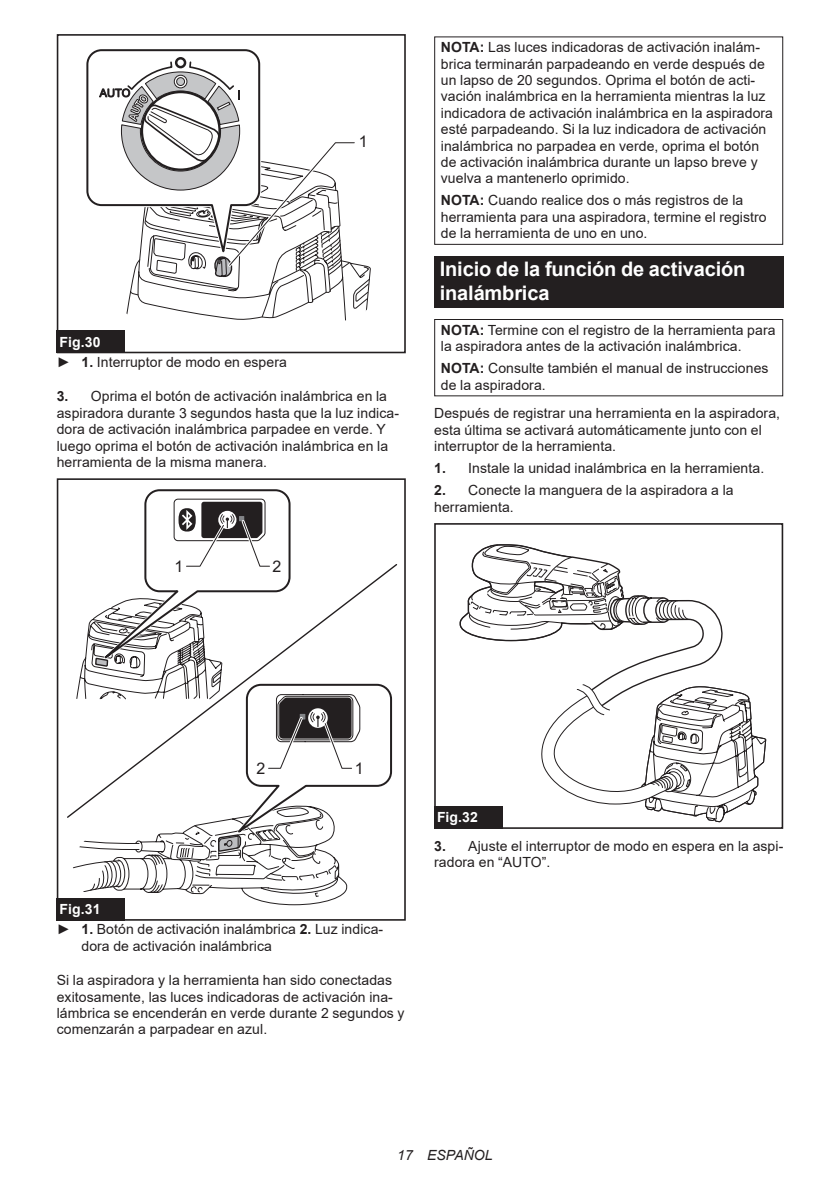
<style>
.page{position:relative;width:840px;height:1191px;background:#fff}
.page>*{position:absolute;margin:0;border:0;box-sizing:border-box;transform-origin:0 0}
.t1{font:700 20px/23.4px "Arial";letter-spacing:-.01em;color:#fff}
.t2{font:16px "Arial";color:#231f20}
.t3{font:14px/16.4px "Arial";letter-spacing:.005em;color:#231f20}
.t4{font:italic 14px "Arial";letter-spacing:.005em;color:#231f20}
.t5{font:700 14px "Arial";color:#fff}
.s1{font-weight:700;color:#fff}
.s2{font-weight:700}
</style>
<div class="page">
<div style="left:57px;top:34px;width:348px;height:319px;border:2px solid #231f20"></div>
<svg style="left:86px;top:49px;width:284px;height:271px"></svg>
<div style="left:57px;top:330px;width:68px;height:23px;background:#231f20"></div>
<div style="left:57px;top:478px;width:348px;height:442px;border:2px solid #231f20"></div>
<svg style="left:69px;top:490px;width:325px;height:416px"></svg>
<div style="left:57px;top:898px;width:68px;height:22px;background:#231f20"></div>
<div style="left:434px;top:36px;width:348px;height:209px;border:1px solid #231f20"></div>
<div style="left:434px;top:256px;width:348px;height:52px;background:#231f20"></div>
<div style="left:434px;top:319px;width:348px;height:77px;border:1px solid #231f20"></div>
<svg style="left:459px;top:544px;width:307px;height:279px"></svg>
<div style="left:434px;top:800px;width:73px;height:29px;background:#fff"></div>
<div style="left:434px;top:523px;width:348px;height:306px;border:2px solid #231f20"></div>
<div style="left:434px;top:806px;width:68px;height:23px;background:#231f20"></div>
<p class="t2" style="left:359px;top:131px;width:10px">1</p>
<p class="t3" style="left:57px;top:331px;width:231px;line-height:20.2px"><span class="s1">Fig.30<br></span>► <span class="s2">1.</span> Interruptor de modo en espera</p>
<p class="t3" style="left:57px;top:388px;width:343px"><span class="s2">3.</span> Oprima el botón de activación inalámbrica en la aspiradora durante 3 segundos hasta que la luz indica&shy;dora de activación inalámbrica parpadee en verde. Y luego oprima el botón de activación inalámbrica en la herramienta de la misma manera.</p>
<p class="t2" style="left:174px;top:555px;width:10px">1</p>
<p class="t2" style="left:272px;top:555px;width:10px">2</p>
<p class="t3" style="left:440px;top:39px;width:333px"><span class="s2">NOTA:</span> Las luces indicadoras de activación inalám&shy;brica terminarán parpadeando en verde después de un lapso de 20 segundos. Oprima el botón de acti&shy;vación inalámbrica en la herramienta mientras la luz indicadora de activación inalámbrica en la aspiradora esté parpadeando. Si la luz indicadora de activación inalámbrica no parpadea en verde, oprima el botón de activación inalámbrica durante un lapso breve y vuelva a mantenerlo oprimido.</p>
<p class="t3" style="left:440px;top:192px;width:327px"><span class="s2">NOTA:</span> Cuando realice dos o más registros de la herramienta para una aspiradora, termine el registro de la herramienta de uno en uno.</p>
<h1 class="t1" style="left:439px;top:258px;width:307px">Inicio de la función de activación inalámbrica</h1>
<p class="t3" style="left:440px;top:322px;width:336px"><span class="s2">NOTA:</span> Termine con el registro de la herramienta para la aspiradora antes de la activación inalámbrica.</p>
<p class="t3" style="left:440px;top:360px;width:329px"><span class="s2">NOTA:</span> Consulte también el manual de instrucciones de la aspiradora.</p>
<p class="t3" style="left:434px;top:405px;width:347px">Después de registrar una herramienta en la aspiradora, esta última se activará automáticamente junto con el interruptor de la herramienta.</p>
<p class="t3" style="left:434px;top:460px;width:331px"><span class="s2">1.</span> Instale la unidad inalámbrica en la herramienta.</p>
<p class="t3" style="left:434px;top:482px;width:301px"><span class="s2">2.</span> Conecte la manguera de la aspiradora a la herramienta.</p>
<p class="t2" style="left:256px;top:757px;width:10px">2</p>
<p class="t2" style="left:354px;top:757px;width:10px">1</p>
<p class="t3" style="left:57px;top:899px;width:328px;line-height:20.2px"><span class="s1">Fig.31<br></span>► <span class="s2">1.</span> Botón de activación inalámbrica <span class="s2">2.</span> Luz indica-</p>
<p class="t3" style="left:81px;top:937px;width:192px">dora de activación inalámbrica</p>
<p class="t3" style="left:57px;top:972px;width:349px">Si la aspiradora y la herramienta han sido conectadas exitosamente, las luces indicadoras de activación ina&shy;lámbrica se encenderán en verde durante 2 segundos y comenzarán a parpadear en azul.</p>
<p class="t5" style="left:437px;top:807px;width:42px">Fig.32</p>
<p class="t3" style="left:434px;top:837px;width:350px"><span class="s2">3.</span> Ajuste el interruptor de modo en espera en la aspi&shy;radora en “AUTO”.</p>
<p class="t4" style="left:397px;top:1146px;width:97px">17 ESPAÑOL</p>
</div>
